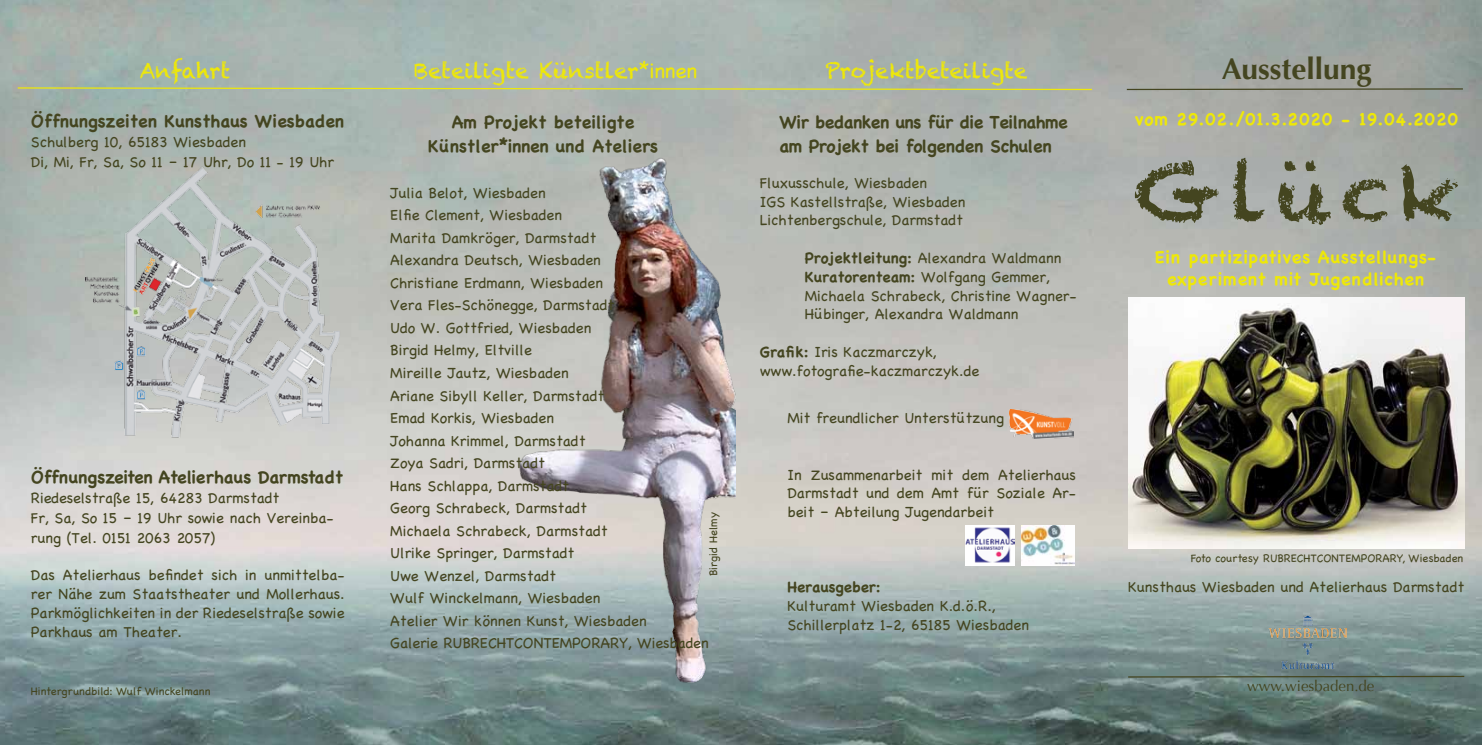
<style>
.page{position:relative;width:1482px;height:745px;background:#fff}
.page>*{position:absolute;margin:0;border:0;box-sizing:border-box;transform-origin:0 0}
.t1{font:78.75px "Chalkduster";letter-spacing:.11em;color:#444520}
.t2{font:700 30px "Optima";color:#444520}
.t3{font:21.25px "Chalkduster";color:#eee809}
.t4{font:700 17.5px/23.8px "Chalkboard";letter-spacing:-.01em;color:#444520}
.t5{font:700 17.5px/22.5px "Chalkboard";letter-spacing:.04em;color:#eee809;text-align:center}
.t6{font:15px/22.5px "Chalkboard";color:#444520}
.t7{font:15px "Optima";color:#444520}
.t8{font:700 15px "Chalkboard";color:#444520}
.t9{font:11.25px "Chalkboard";color:#444520}
.s1{font-family:"Chalkboard"}
.s2{font-weight:700}
</style>
<div class="page">
<img style="left:0;top:0;width:1481px;height:744px">
<img style="left:1009px;top:409px;width:64px;height:29px">
<img style="left:1268px;top:615px;width:77px;height:52px">
<img style="left:965px;top:525px;width:49px;height:40px">
<img style="left:1021px;top:525px;width:52px;height:40px">
<img style="left:1127px;top:297px;width:336px;height:251px">
<img style="left:505px;top:150px;width:230px;height:543px">
<svg style="left:16px;top:87px;width:1077px;height:4px;background:#bdc37a"></svg>
<svg style="left:1126px;top:674px;width:339px;height:3px"></svg>
<img style="left:85px;top:165px;width:263px;height:277px">
<svg style="left:1125px;top:88px;width:338px;height:3px"></svg>
<h3 class="t3" style="left:140px;top:58px;width:92px">Anfahrt</h3>
<h3 class="t3" style="left:414px;top:58px;width:284px">Beteiligte Künstler<span class="s1">*innen</span></h3>
<h3 class="t3" style="left:825px;top:58px;width:203px">Projektbeteiligte</h3>
<h2 class="t2" style="left:1221px;top:51px;width:151px">Ausstellung</h2>
<p class="t4" style="left:31px;top:109px;width:315px">Öffnungszeiten Kunsthaus Wiesbaden</p>
<p class="t5" style="left:1134px;top:108px;width:324px">vom 29.02./01.3.2020 - 19.04.2020</p>
<p class="t6" style="left:31px;top:132px;width:304px;line-height:20px">Schulberg 10, 65183 Wiesbaden<br>Di, Mi, Fr, Sa, So 11 – 17 Uhr, Do 11 - 19 Uhr</p>
<p class="t4" style="left:779px;top:110px;width:290px">Wir bedanken uns für die Teilnahme am Projekt bei folgenden Schulen</p>
<p class="t6" style="left:759px;top:173px;width:207px;line-height:18.8px">Fluxusschule, Wiesbaden<br>IGS Kastellstraße, Wiesbaden<br>Lichtenbergschule, Darmstadt</p>
<p class="t6" style="left:804px;top:248px;width:273px;line-height:18.8px"><span class="s2">Projektleitung:</span> Alexandra Waldmann <span class="s2">Kuratorenteam:</span> Wolfgang Gemmer, Michaela Schrabeck, Christine Wagner-Hübinger, Alexandra Waldmann</p>
<p class="t6" style="left:759px;top:342px;width:221px;line-height:18.8px"><span class="s2">Grafik:</span> Iris Kaczmarczyk, www.fotografie-kaczmarczyk.de</p>
<p class="t4" style="left:428px;top:110px;width:231px;text-align:center">Am Projekt beteiligte<br>Künstler*innen und Ateliers</p>
<h1 class="t1" style="left:1133px;top:147px;width:325px">Glück</h1>
<p class="t6" style="left:390px;top:181px;width:320px">Julia Belot, Wiesbaden<br>Elfie Clement, Wiesbaden<br>Marita Damkröger, Darmstadt<br>Alexandra Deutsch, Wiesbaden<br>Christiane Erdmann, Wiesbaden<br>Vera Fles-Schönegge, Darmstadt<br>Udo W. Gottfried, Wiesbaden<br>Birgid Helmy, Eltville<br>Mireille Jautz, Wiesbaden<br>Ariane Sibyll Keller, Darmstadt<br>Emad Korkis, Wiesbaden<br>Johanna Krimmel, Darmstadt<br>Zoya Sadri, Darmstadt<br>Hans Schlappa, Darmstadt<br>Georg Schrabeck, Darmstadt<br>Michaela Schrabeck, Darmstadt<br>Ulrike Springer, Darmstadt<br>Uwe Wenzel, Darmstadt<br>Wulf Winckelmann, Wiesbaden<br>Atelier Wir können Kunst, Wiesbaden<br>Galerie RUBRECHTCONTEMPORARY, Wiesbaden</p>
<p class="t5" style="left:1154px;top:245px;width:283px">Ein partizipatives Ausstellungs&shy;experiment mit Jugendlichen</p>
<p class="t6" style="left:787px;top:406px;width:218px">Mit freundlicher Unterstützung</p>
<p class="t4" style="left:31px;top:464px;width:314px">Öffnungszeiten Atelierhaus Darmstadt</p>
<p class="t6" style="left:31px;top:487px;width:304px;line-height:20px">Riedeselstraße 15, 64283 Darmstadt<br>Fr, Sa, So 15 – 19 Uhr sowie nach Vereinba&shy;rung (Tel. 0151 2063 2057)</p>
<p class="t6" style="left:31px;top:565px;width:315px;line-height:18.8px;text-align:justify">Das Atelierhaus befindet sich in unmittelba&shy;rer Nähe zum Staatstheater und Mollerhaus.<br>Parkmöglichkeiten in der Riedeselstraße sowie Parkhaus am Theater.</p>
<p class="t6" style="left:787px;top:465px;width:290px;line-height:18.8px;text-align:justify">In Zusammenarbeit mit dem Atelierhaus Darmstadt und dem Amt für Soziale Ar&shy;beit – Abteilung Jugendarbeit</p>
<p class="t9" style="left:706px;top:576px;width:66px;rotate:-90deg">Birgid Helmy</p>
<p class="t9" style="left:1190px;top:551px;width:274px">Foto courtesy RUBRECHTCONTEMPORARY, Wiesbaden</p>
<p class="t8" style="left:787px;top:578px;width:95px">Herausgeber:</p>
<p class="t6" style="left:787px;top:596px;width:243px;line-height:18.8px">Kulturamt Wiesbaden K.d.ö.R.,<br>Schillerplatz 1-2, 65185 Wiesbaden</p>
<p class="t6" style="left:1127px;top:575px;width:337px">Kunsthaus Wiesbaden und Atelierhaus Darmstadt</p>
<p class="t9" style="left:31px;top:684px;width:181px">Hintergrundbild: Wulf Winckelmann</p>
<p class="t7" style="left:1246px;top:677px;width:129px">www.wiesbaden.de</p>
</div>
